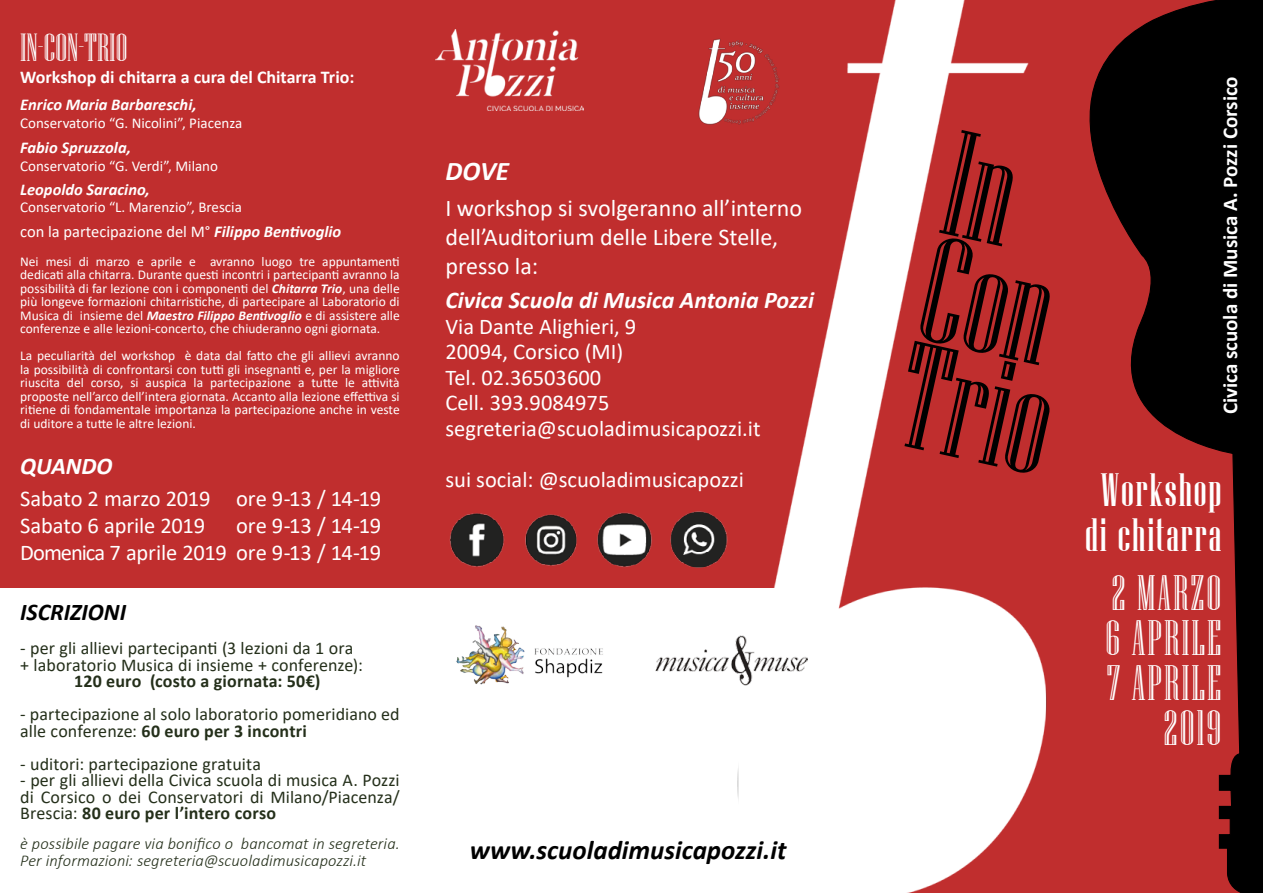
<style>
.page{position:relative;width:1263px;height:893px;background:#c02e2e}
.page>*{position:absolute;margin:0;border:0;box-sizing:border-box;transform-origin:0 0}
.t1{font:150px/107.7px "Niagara Engraved";color:#000}
.t2{font:49.5px/45px "Niagara Engraved";letter-spacing:.04em;color:#fff;text-align:right}
.t3{font:46.5px/45px "Niagara Solid";letter-spacing:.04em;color:#fff;text-align:center}
.t4{font:39px "Niagara Engraved";color:#fff}
.t5{font:italic 700 27px "Calibri";color:#000}
.t6{font:italic 700 27px "Calibri";color:#fff}
.t7{font:24px/28.8px "Calibri";color:#fff}
.t8{font:italic 700 24px "Calibri";color:#fff}
.t9{font:italic 700 24px "Calibri";color:#000}
.t10{font:22.5px/25.5px "Calibri";color:#fff}
.t11{font:700 21px "Calibri";color:#fff}
.t12{font:18px/16.5px "Calibri";letter-spacing:.005em;color:#242f1a}
.t13{font:700 18px "Calibri";color:#fff}
.t14{font:700 18px "Calibri";letter-spacing:.005em;color:#242f1a}
.t15{font:italic 300 16.5px/16.5px "Calibri";letter-spacing:.005em;color:#242f1a}
.t16{font:italic 700 16.5px "Calibri";color:#fff}
.t17{font:16.5px "Calibri";color:#fff}
.t18{font:15px "Calibri";color:#fff}
.t19{font:13.5px/13.5px "Calibri";color:#fff;text-align:justify}
.s1{font-weight:700;font-style:italic}
.s2{font-weight:700}
</style>
<div class="page">
<div style="left:0;top:589px;width:816px;height:304px;background:#fff"></div>
<img style="left:656px;top:0;width:363px;height:893px">
<svg style="left:1019px;top:0;width:244px;height:893px"></svg>
<img style="left:456px;top:625px;width:147px;height:60px">
<img style="left:686px;top:30px;width:102px;height:101px">
<img style="left:655px;top:630px;width:152px;height:60px">
<img style="left:436px;top:30px;width:148px;height:80px">
<img style="left:449px;top:513px;width:55px;height:54px">
<img style="left:525px;top:514px;width:52px;height:52px">
<img style="left:662px;top:501px;width:71px;height:72px">
<img style="left:597px;top:505px;width:67px;height:71px">
<h3 class="t4" style="left:20px;top:27px;width:109px">IN-CON-TRIO</h3>
<h3 class="t13" style="left:20px;top:64px;width:336px">Workshop di chitarra a cura del Chitarra Trio:</h3>
<p class="t16" style="left:20px;top:92px;width:178px">Enrico Maria Barbareschi,</p>
<p class="t18" style="left:20px;top:112px;width:224px">Conservatorio “G. Nicolini”, Piacenza</p>
<p class="t16" style="left:20px;top:136px;width:112px">Fabio Spruzzola,</p>
<p class="t18" style="left:20px;top:156px;width:199px">Conservatorio “G. Verdi”, Milano</p>
<p class="t16" style="left:20px;top:178px;width:131px">Leopoldo Saracino,</p>
<p class="t18" style="left:20px;top:196px;width:223px">Conservatorio “L. Marenzio”, Brescia</p>
<p class="t17" style="left:20px;top:220px;width:323px">con la partecipazione del M° <span class="s1">Filippo Bentivoglio</span></p>
<p class="t19" style="left:20px;top:254px;width:381px">Nei mesi di marzo e aprile e avranno luogo tre appuntamenti dedicati alla chitarra. Durante questi incontri i partecipanti avranno la possibilità di far lezione con i componenti del <span class="s1">Chitarra Trio</span>, una delle più longeve formazioni chitarristiche, di partecipare al Laboratorio di Musica di insieme del <span class="s1">Maestro Filippo Bentivoglio</span> e di assistere alle conferenze e alle lezioni-concerto, che chiuderanno ogni giornata.</p>
<p class="t19" style="left:20px;top:348px;width:381px">La peculiarità del workshop è data dal fatto che gli allievi avranno la possibilità di confrontarsi con tutti gli insegnanti e, per la migliore riuscita del corso, si auspica la partecipazione a tutte le attività proposte nell’arco dell’intera giornata. Accanto alla lezione effettiva si ritiene di fondamentale importanza la partecipazione anche in veste di uditore a tutte le altre lezioni.</p>
<h3 class="t8" style="left:20px;top:449px;width:94px">QUANDO</h3>
<h3 class="t10" style="left:20px;top:484px;width:363px;line-height:27px">Sabato 2 marzo 2019 ore 9-13 / 14-19<br>Sabato 6 aprile 2019</h3>
<h3 class="t10" style="left:20px;top:511px;width:363px;line-height:27px;text-align:right">ore 9-13 / 14-19<br>Domenica 7 aprile 2019 ore 9-13 / 14-19</h3>
<h3 class="t9" style="left:20px;top:595px;width:108px">ISCRIZIONI</h3>
<h3 class="t12" style="left:20px;top:639px;width:344px">- per gli allievi partecipanti (3 lezioni da 1 ora + laboratorio Musica di insieme + conferenze):</h3>
<h3 class="t14" style="left:74px;top:668px;width:248px">120 euro (costo a giornata: 50€)</h3>
<h3 class="t12" style="left:20px;top:705px;width:381px">- partecipazione al solo laboratorio pomeridiano ed alle conferenze: <span class="s2">60 euro per 3 incontri</span></h3>
<h3 class="t12" style="left:20px;top:755px;width:242px">- uditori: partecipazione gratuita</h3>
<h3 class="t12" style="left:20px;top:771px;width:381px;text-align:justify">- per gli allievi della Civica scuola di musica A. Pozzi di Corsico o dei Conservatori di Milano/Piacenza/ Brescia: <span class="s2">80 euro per l’intero corso</span></h3>
<p class="t15" style="left:20px;top:835px;width:381px">è possibile pagare via bonifico o bancomat in segreteria.<br>Per informazioni: segreteria@scuoladimusicapozzi.it</p>
<h3 class="t6" style="left:445px;top:152px;width:65px">DOVE</h3>
<h3 class="t7" style="left:445px;top:193px;width:358px">I workshop si svolgeranno all’interno dell’Auditorium delle Libere Stelle, presso la:</h3>
<h3 class="t8" style="left:445px;top:283px;width:370px">Civica Scuola di Musica Antonia Pozzi</h3>
<h3 class="t10" style="left:445px;top:313px;width:317px">Via Dante Alighieri, 9<br>20094, Corsico (MI)<br>Tel. 02.36503600<br>Cell. 393.9084975 segreteria@scuoladimusicapozzi.it</h3>
<h3 class="t10" style="left:445px;top:466px;width:300px">sui social: @scuoladimusicapozzi</h3>
<h3 class="t5" style="left:470px;top:830px;width:318px">www.scuoladimusicapozzi.it</h3>
<h1 class="t1" style="left:960px;top:130px;width:156px;rotate:13deg">In<br>Con<br>Trio</h1>
<h3 class="t11" style="left:1215px;top:414px;width:340px;rotate:-90deg">Civica scuola di Musica A. Pozzi Corsico</h3>
<h3 class="t3" style="left:1085px;top:468px;width:138px">Workshop di chitarra</h3>
<h2 class="t2" style="left:1106px;top:570px;width:117px">2 MARZO<br>6 APRILE<br>7 APRILE<br>2019</h2>
</div>
